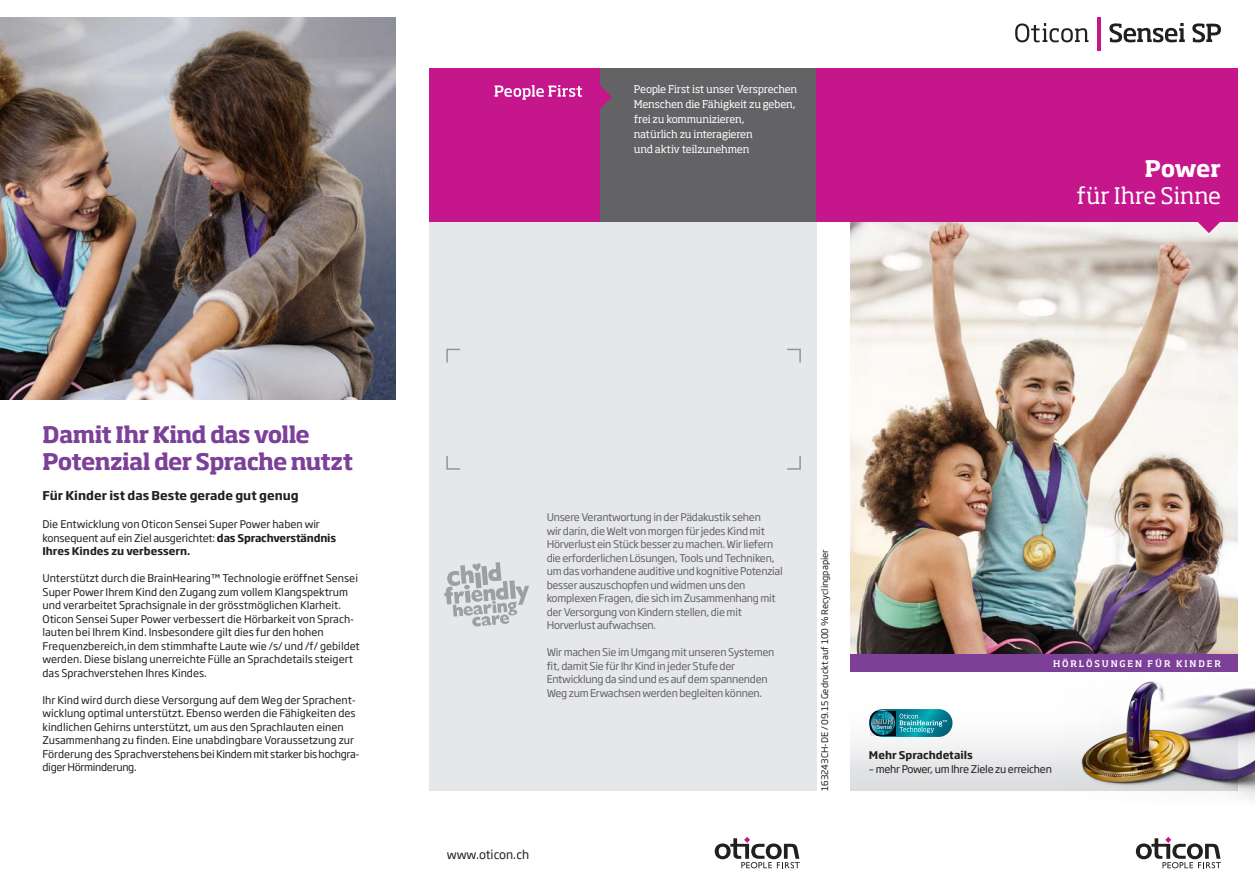
<style>
.page{position:relative;width:1255px;height:893px;background:#fff}
.page>*{position:absolute;margin:0;border:0;box-sizing:border-box;transform-origin:0 0}
.t1{font:700 22.5px/27px "Soho Pro";letter-spacing:-.035em;color:#7c4099}
.t2{font:22.5px "Soho Pro";color:#fff}
.t3{font:700 22.5px "Soho Pro";letter-spacing:-.025em;color:#fff}
.t4{font:700 12px "Soho Gothic Pro";color:#231f20}
.t5{font:12px "Soho Gothic Pro";color:#231f20}
.t6{font:10.5px/13.5px "Soho Gothic Pro";color:#231f20}
.t7{font:10.5px/13.5px "Soho Gothic Pro";letter-spacing:-.025em;color:#636366}
.t8{font:10.5px/15px "Soho Pro";letter-spacing:-.015em;color:#fff}
.t9{font:10.5px "Soho Gothic Pro";letter-spacing:-.025em;color:#231f20}
.t10{font:700 10.5px "Soho Gothic Pro";color:#231f20}
.t11{font:9px "Soho Gothic Pro";color:#231f20}
.t12{font:500 9px "Soho Pro";letter-spacing:.215em;color:#fff}
.s1{font-weight:700}
</style>
<div class="page">
<img style="left:0;top:17px;width:395px;height:383px">
<div style="left:429px;top:68px;width:387px;height:723px;background:#e6e7e9"></div>
<div style="left:429px;top:68px;width:171px;height:153px;background:#c5168c"></div>
<div style="left:600px;top:68px;width:216px;height:153px;background:#636366"></div>
<svg style="left:600px;top:85px;width:12px;height:24px"></svg>
<svg style="left:494px;top:85px;width:88px;height:15px"></svg>
<svg style="left:444px;top:562px;width:85px;height:64px"></svg>
<svg style="left:714px;top:837px;width:85px;height:31px"></svg>
<img style="left:850px;top:221px;width:387px;height:434px">
<svg style="left:1015px;top:23px;width:73px;height:19px"></svg>
<svg style="left:1097px;top:17px;width:3px;height:34px"></svg>
<svg style="left:1109px;top:23px;width:75px;height:19px"></svg>
<svg style="left:1192px;top:23px;width:28px;height:19px"></svg>
<svg style="left:1135px;top:837px;width:85px;height:31px"></svg>
<svg style="left:1196px;top:221px;width:24px;height:12px"></svg>
<div style="left:850px;top:672px;width:387px;height:119px;background:linear-gradient(to bottom,#fff,#dfe0e2)"></div>
<svg style="left:446px;top:456px;width:14px;height:14px"></svg>
<svg style="left:787px;top:456px;width:14px;height:14px"></svg>
<svg style="left:787px;top:348px;width:14px;height:15px"></svg>
<svg style="left:446px;top:348px;width:14px;height:15px"></svg>
<div style="left:850px;top:68px;width:387px;height:153px;background:#c5168c"></div>
<div style="left:850px;top:655px;width:387px;height:17px;background:#7c4099"></div>
<div style="left:816px;top:68px;width:34px;height:153px;background:#c5168c"></div>
<svg style="left:868px;top:709px;width:84px;height:28px"></svg>
<svg style="left:869px;top:710px;width:77px;height:27px;background:#298c9b"></svg>
<img style="left:1023px;top:653px;width:231px;height:146px">
<p class="t8" style="left:634px;top:81px;width:165px">People First ist unser Versprechen<br>Menschen die Fähigkeit zu geben, frei zu kommunizieren,<br>natürlich zu interagieren<br>und aktiv teilzunehmen</p>
<h1 class="t3" style="left:1144px;top:153px;width:78px">Power</h1>
<h1 class="t2" style="left:1076px;top:180px;width:146px">für Ihre Sinne</h1>
<h1 class="t1" style="left:43px;top:419px;width:312px">Damit Ihr Kind das volle<br>Potenzial der Sprache nutzt</h1>
<p class="t4" style="left:43px;top:486px;width:258px">Für Kinder ist das Beste gerade gut genug</p>
<p class="t6" style="left:43px;top:517px;width:295px">Die Entwicklung von Oticon Sensei Super Power haben wir konsequent auf ein Ziel ausgerichtet: <span class="s1">das Sprachverständnis<br>Ihres Kindes zu verbessern.</span></p>
<p class="t6" style="left:43px;top:571px;width:319px">Unterstützt durch die BrainHearing™ Technologie eröffnet Sensei Super Power Ihrem Kind den Zugang zum vollem Klangspektrum und verarbeitet Sprachsignale in der grösstmöglichen Klarheit.<br>Oticon Sensei Super Power verbessert die Hörbarkeit von Sprach&shy;lauten bei Ihrem Kind. Insbesondere gilt dies fur den hohen Frequenzbereich,in dem stimmhafte Laute wie /s/ und /f/ gebildet werden. Diese bislang unerreichte Fülle an Sprachdetails steigert das Sprachverstehen Ihres Kindes.</p>
<p class="t6" style="left:43px;top:693px;width:318px">Ihr Kind wird durch diese Versorgung auf dem Weg der Sprachent&shy;wicklung optimal unterstützt. Ebenso werden die Fähigkeiten des kindlichen Gehirns unterstützt, um aus den Sprachlauten einen Zusammenhang zu finden. Eine unabdingbare Voraussetzung zur Förderung des Sprachverstehens bei Kindern mit starker bis hochgra&shy;diger Hörminderung.</p>
<p class="t7" style="left:546px;top:510px;width:237px">Unsere Verantwortung in der Pädakustik sehen<br>wir darin, die Welt von morgen für jedes Kind mit Hörverlust ein Stück besser zu machen. Wir liefern die erforderlichen Lösungen, Tools und Techniken, um das vorhandene auditive und kognitive Potenzial besser auszuschopfen und widmen uns den komplexen Fragen, die sich im Zusammenhang mit der Versorgung von Kindern stellen, die mit Horverlust aufwachsen.</p>
<p class="t7" style="left:546px;top:645px;width:229px">Wir machen Sie im Umgang mit unseren Systemen fit, damit Sie für Ihr Kind in jeder Stufe der Entwicklung da sind und es auf dem spannenden Weg zum Erwachsen werden begleiten können.</p>
<p class="t5" style="left:446px;top:845px;width:84px">www.oticon.ch</p>
<p class="t11" style="left:817px;top:791px;width:243px;rotate:-90deg">163243CH-DE / 09.15 Gedruckt auf 100 % Recyclingpapier</p>
<p class="t12" style="left:1053px;top:657px;width:169px">HÖRLÖSUNGEN FÜR KINDER</p>
<p class="t10" style="left:868px;top:747px;width:105px">Mehr Sprachdetails</p>
<p class="t9" style="left:868px;top:761px;width:184px">– mehr Power, um Ihre Ziele zu erreichen</p>
</div>
